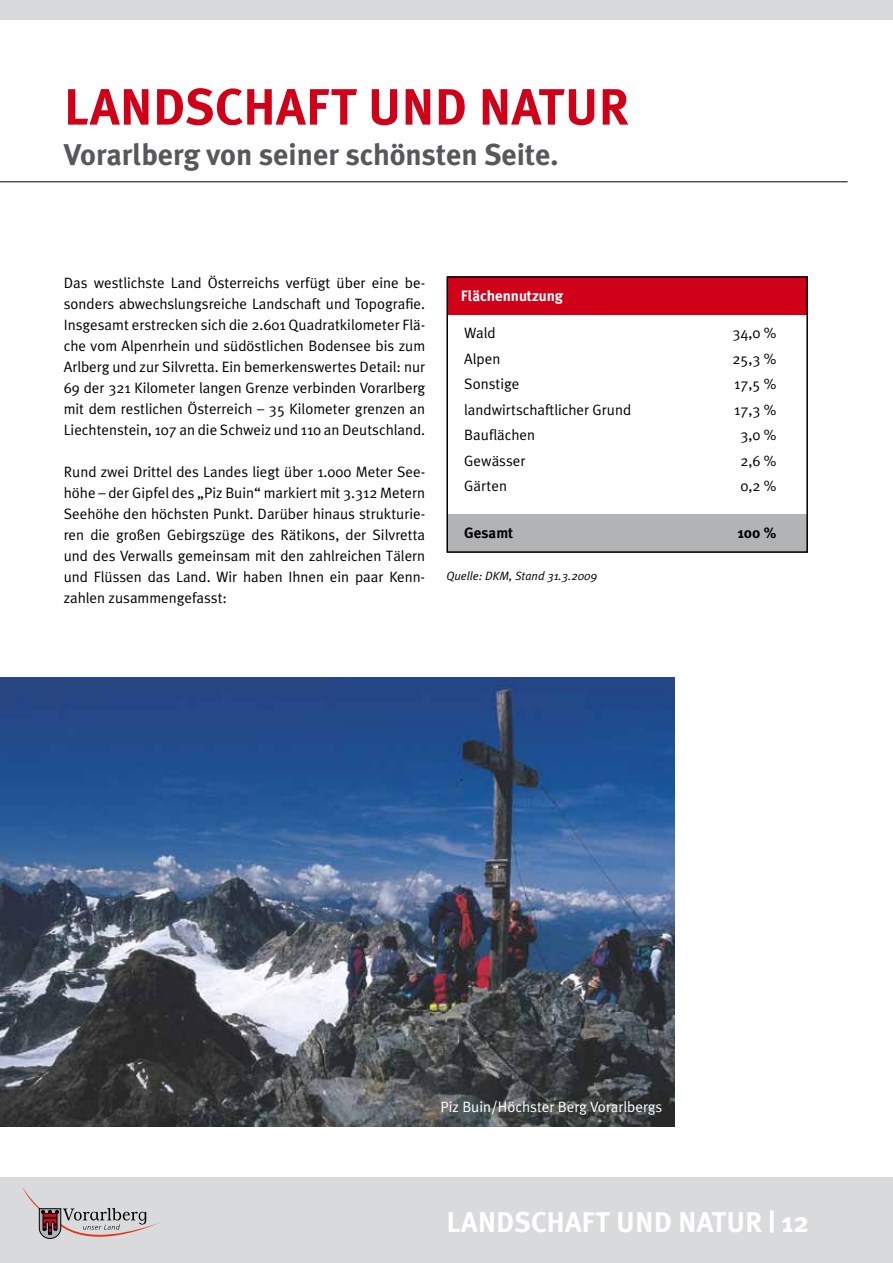
<style>
.page{position:relative;width:893px;height:1263px;background:#fff}
.page>*{position:absolute;margin:0;border:0;box-sizing:border-box;transform-origin:0 0}
.t1{font:700 51px "Meta Plus";letter-spacing:.065em;color:#d10019}
.t2{font:700 30px "Meta Plus";color:#58585a}
.t3{font:700 28.5px "Meta Plus";letter-spacing:.035em;color:#fff}
.t4{font:15px/21px "Meta Plus Normal";color:#000;text-align:justify}
.t5{font:15px "Meta Plus Normal";color:#fff}
.t6{font:700 15px "Meta Plus";color:#fff}
.t7{font:700 15px "Meta Plus";color:#000}
.t8{font:italic 12px "Meta Plus Normal";color:#000}
</style>
<div class="page">
<div style="left:447px;top:276px;width:361px;height:39px;background:#d10019"></div>
<hr style="left:0;top:181px;width:848px;height:1px;background:#000">
<div style="left:0;top:1178px;width:893px;height:85px;background:#d9dadb"></div>
<div style="left:447px;top:514px;width:361px;height:39px;background:#b1b3b4"></div>
<div style="left:446px;top:276px;width:362px;height:277px;border:2px solid #000"></div>
<div style="left:0;top:0;width:893px;height:20px;background:#d9dadb"></div>
<img style="left:0;top:677px;width:675px;height:450px">
<svg style="left:23px;top:1188px;width:136px;height:51px"></svg>
<h1 class="t1" style="left:64px;top:77px;width:567px">Landschaft und Natur</h1>
<h2 class="t2" style="left:64px;top:137px;width:496px">Vorarlberg von seiner schönsten Seite.</h2>
<p class="t4" style="left:64px;top:272px;width:363px">Das westlichste Land Österreichs verfügt über eine be&shy;sonders abwechslungsreiche Landschaft und Topografie.<br>Insgesamt erstrecken sich die 2.601 Quadratkilometer Flä&shy;che vom Alpenrhein und südöstlichen Bodensee bis zum Arlberg und zur Silvretta. Ein bemerkenswertes Detail: nur 69 der 321 Kilometer langen Grenze verbinden Vorarlberg mit dem restlichen Österreich – 35 Kilometer grenzen an Liechtenstein, 107 an die Schweiz und 110 an Deutschland.</p>
<p class="t4" style="left:64px;top:461px;width:363px">Rund zwei Drittel des Landes liegt über 1.000 Meter See&shy;höhe – der Gipfel des „Piz Buin“ markiert mit 3.312 Metern Seehöhe den höchsten Punkt. Darüber hinaus strukturie&shy;ren die großen Gebirgszüge des Rätikons, der Silvretta und des Verwalls gemeinsam mit den zahlreichen Tälern und Flüssen das Land. Wir haben Ihnen ein paar Kenn&shy;zahlen zusammengefasst:</p>
<p class="t6" style="left:461px;top:287px;width:104px">Flächennutzung</p>
<p class="t4" style="left:464px;top:322px;width:33px">Wald</p>
<p class="t4" style="left:732px;top:322px;width:45px">34,0 %</p>
<p class="t4" style="left:464px;top:348px;width:38px">Alpen</p>
<p class="t4" style="left:732px;top:348px;width:45px">25,3 %</p>
<p class="t4" style="left:464px;top:373px;width:57px">Sonstige</p>
<p class="t4" style="left:734px;top:373px;width:44px">17,5 %</p>
<p class="t4" style="left:464px;top:399px;width:169px">landwirtschaftlicher Grund</p>
<p class="t4" style="left:734px;top:399px;width:44px">17,3 %</p>
<p class="t4" style="left:464px;top:424px;width:72px">Bauflächen</p>
<p class="t4" style="left:740px;top:424px;width:37px">3,0 %</p>
<p class="t4" style="left:464px;top:450px;width:63px">Gewässer</p>
<p class="t4" style="left:740px;top:450px;width:37px">2,6 %</p>
<p class="t4" style="left:464px;top:475px;width:44px">Gärten</p>
<p class="t4" style="left:740px;top:475px;width:37px">0,2 %</p>
<p class="t7" style="left:464px;top:524px;width:51px">Gesamt</p>
<p class="t7" style="left:738px;top:524px;width:40px">100 %</p>
<p class="t8" style="left:446px;top:569px;width:152px">Quelle: DKM, Stand 31.3.2009</p>
<p class="t5" style="left:441px;top:1098px;width:223px">Piz Buin/Höchster Berg Vorarlbergs</p>
<h3 class="t3" style="left:446px;top:1206px;width:364px">Landschaft und Natur | 12</h3>
</div>
